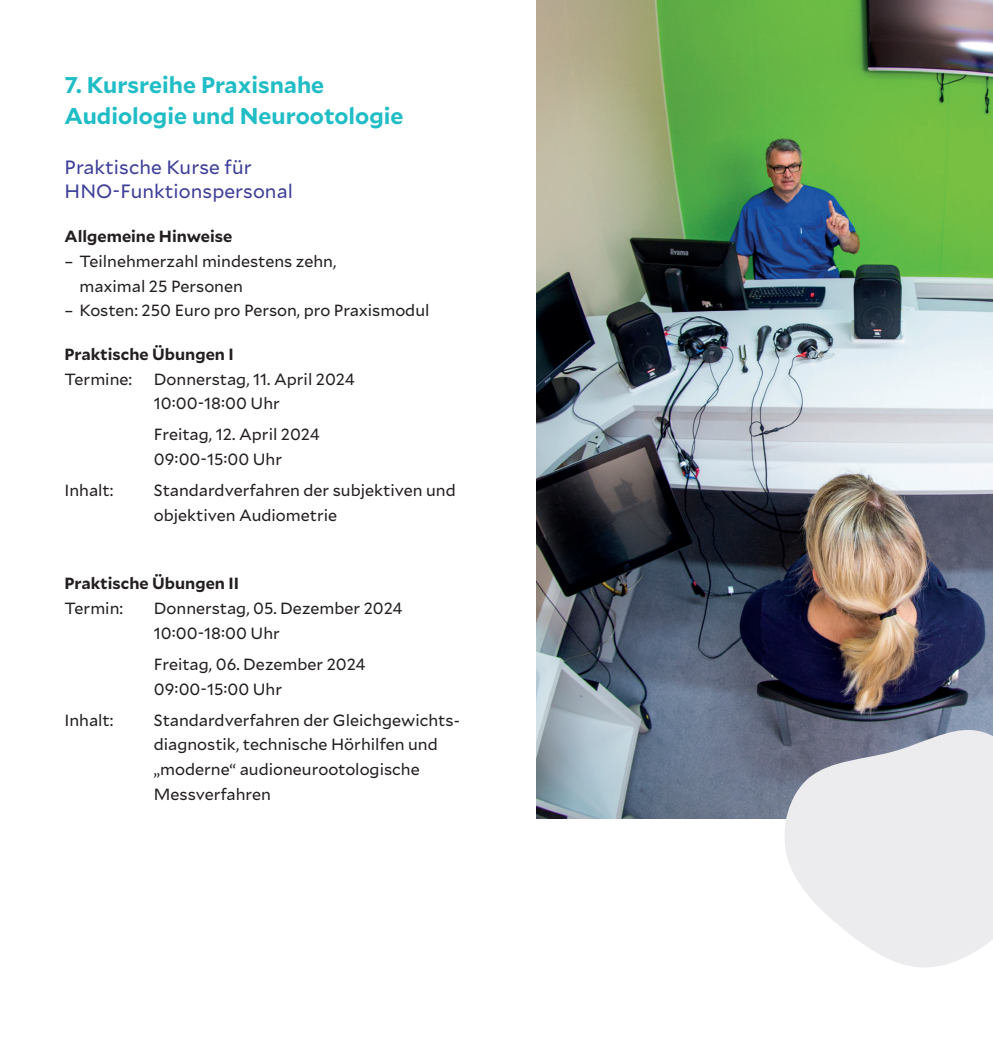
<style>
.page{position:relative;width:993px;height:1042px;background:#fff}
.page>*{position:absolute;margin:0;border:0;box-sizing:border-box;transform-origin:0 0}
.t1{font:700 22.75px/31px "Mallory";color:#21bdc6}
.t2{font:19.25px/24.8px "Mallory";letter-spacing:.005em;color:#3e3f99}
.t3{font:16.1px/24.8px "Mallory";color:#231f20}
.t4{font:700 16.1px "Mallory";color:#231f20}
</style>
<div class="page">
<img style="left:536px;top:0;width:456px;height:819px">
<svg style="left:779px;top:728px;width:213px;height:240px;background:#dfe0e4"></svg>
<h1 class="t1" style="left:64px;top:68px;width:340px">7. Kursreihe Praxisnahe<br>Audiologie und Neurootologie</h1>
<p class="t2" style="left:64px;top:153px;width:230px">Praktische Kurse für<br>HNO-Funktionspersonal</p>
<p class="t4" style="left:64px;top:224px;width:169px">Allgemeine Hinweise</p>
<p class="t3" style="left:79px;top:248px;width:258px;text-indent:-15px">– Teilnehmerzahl mindestens zehn, maximal 25 Personen</p>
<p class="t3" style="left:64px;top:297px;width:366px">– Kosten: 250 Euro pro Person, pro Praxismodul</p>
<p class="t4" style="left:64px;top:342px;width:171px">Praktische Übungen I</p>
<p class="t3" style="left:64px;top:365px;width:69px">Termine:</p>
<p class="t3" style="left:154px;top:365px;width:202px">Donnerstag, 11. April 2024<br>10:00-18:00 Uhr</p>
<p class="t3" style="left:154px;top:421px;width:167px">Freitag, 12. April 2024<br>09:00-15:00 Uhr</p>
<p class="t3" style="left:64px;top:477px;width:51px">Inhalt:</p>
<p class="t3" style="left:154px;top:477px;width:303px">Standardverfahren der subjektiven und objektiven Audiometrie</p>
<p class="t4" style="left:64px;top:571px;width:176px">Praktische Übungen II</p>
<p class="t3" style="left:64px;top:595px;width:60px">Termin:</p>
<p class="t3" style="left:154px;top:595px;width:250px">Donnerstag, 05. Dezember 2024<br>10:00-18:00 Uhr</p>
<p class="t3" style="left:154px;top:651px;width:213px">Freitag, 06. Dezember 2024<br>09:00-15:00 Uhr</p>
<p class="t3" style="left:64px;top:706px;width:51px">Inhalt:</p>
<p class="t3" style="left:154px;top:706px;width:307px">Standardverfahren der Gleichgewichts&shy;diagnostik, technische Hörhilfen und „moderne“ audioneurootologische<br>Messverfahren</p>
</div>
